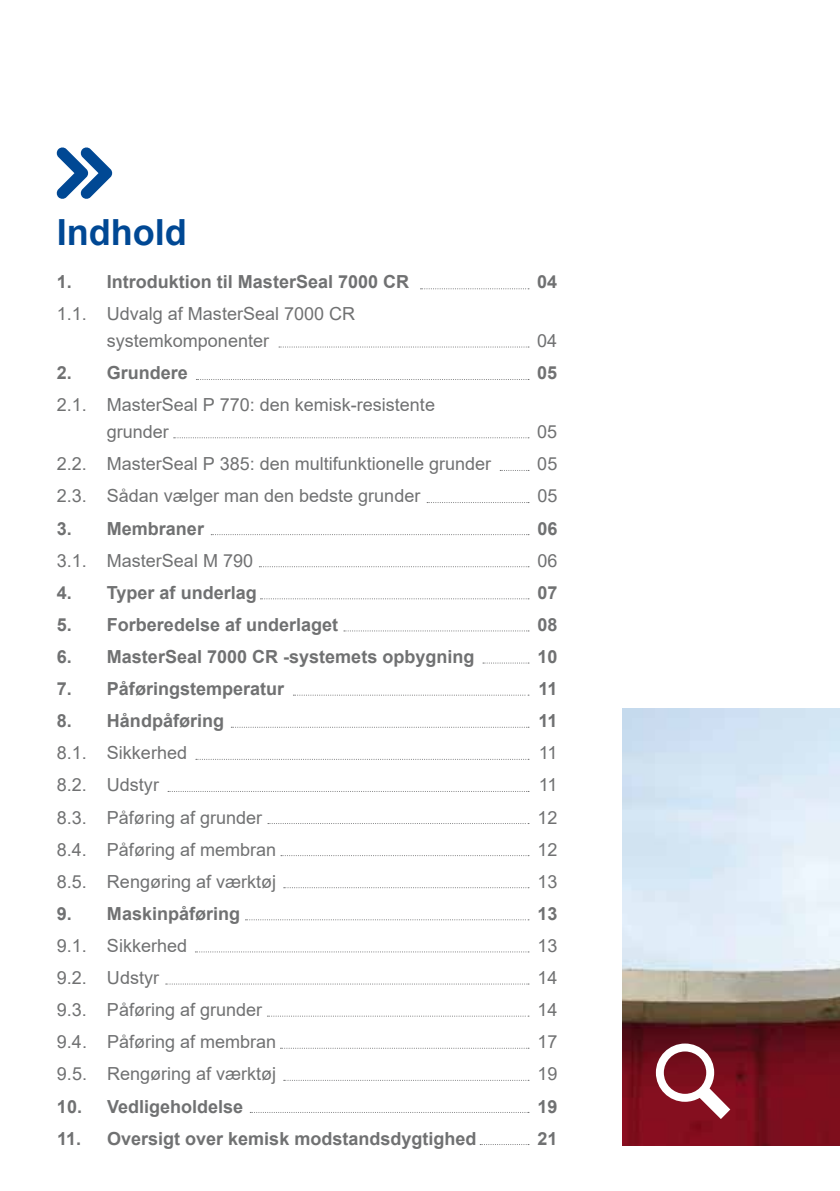
<style>
.page{position:relative;width:840px;height:1191px;background:#fff}
.page>*{position:absolute;margin:0;border:0;box-sizing:border-box;transform-origin:0 0}
.t1{font:700 36px "Arial";color:#004894}
.t2{font:18px/27px "Arial";color:#707172}
.t3{font:700 18px "Arial";color:#707172}
</style>
<div class="page">
<svg style="left:420px;top:288px;width:108px;height:1px"></svg>
<svg style="left:279px;top:346px;width:249px;height:1px"></svg>
<svg style="left:196px;top:379px;width:332px;height:1px"></svg>
<svg style="left:173px;top:437px;width:355px;height:1px"></svg>
<svg style="left:500px;top:470px;width:28px;height:1px"></svg>
<svg style="left:427px;top:502px;width:101px;height:1px"></svg>
<svg style="left:211px;top:534px;width:317px;height:1px"></svg>
<svg style="left:259px;top:566px;width:269px;height:1px"></svg>
<svg style="left:260px;top:598px;width:268px;height:1px"></svg>
<svg style="left:343px;top:630px;width:185px;height:1px"></svg>
<svg style="left:482px;top:662px;width:46px;height:1px"></svg>
<svg style="left:293px;top:694px;width:233px;height:1px"></svg>
<svg style="left:231px;top:726px;width:296px;height:1px"></svg>
<svg style="left:196px;top:759px;width:332px;height:1px"></svg>
<svg style="left:168px;top:791px;width:360px;height:1px"></svg>
<svg style="left:268px;top:823px;width:260px;height:1px"></svg>
<svg style="left:281px;top:855px;width:247px;height:1px"></svg>
<svg style="left:283px;top:887px;width:245px;height:1px"></svg>
<svg style="left:245px;top:919px;width:283px;height:1px"></svg>
<svg style="left:195px;top:951px;width:333px;height:1px"></svg>
<svg style="left:166px;top:983px;width:362px;height:1px"></svg>
<svg style="left:250px;top:1112px;width:278px;height:1px"></svg>
<svg style="left:480px;top:1144px;width:48px;height:1px"></svg>
<img style="left:622px;top:708px;width:217px;height:437px">
<svg style="left:655px;top:1043px;width:74px;height:76px"></svg>
<svg style="left:284px;top:1079px;width:240px;height:1px"></svg>
<svg style="left:280px;top:1047px;width:247px;height:1px"></svg>
<svg style="left:267px;top:1015px;width:261px;height:1px"></svg>
<svg style="left:56px;top:147px;width:57px;height:52px"></svg>
<h1 class="t1" style="left:57px;top:207px;width:131px">Indhold</h1>
<p class="t3" style="left:57px;top:269px;width:354px">1. Introduktion til MasterSeal 7000 CR</p>
<p class="t3" style="left:537px;top:269px;width:22px">04</p>
<p class="t2" style="left:107px;top:300px;width:250px;text-indent:-50px">1.1. Udvalg af MasterSeal 7000 CR systemkomponenter</p>
<p class="t2" style="left:537px;top:327px;width:22px">04</p>
<p class="t3" style="left:57px;top:360px;width:133px">2. Grundere</p>
<p class="t3" style="left:537px;top:360px;width:22px">05</p>
<p class="t2" style="left:107px;top:391px;width:329px;text-indent:-50px">2.1. MasterSeal P 770: den kemisk-resistente grunder</p>
<p class="t2" style="left:537px;top:418px;width:22px">05</p>
<p class="t2" style="left:57px;top:450px;width:435px">2.2. MasterSeal P 385: den multifunktionelle grunder</p>
<p class="t2" style="left:537px;top:450px;width:22px">05</p>
<p class="t2" style="left:57px;top:482px;width:365px">2.3. Sådan vælger man den bedste grunder</p>
<p class="t2" style="left:537px;top:482px;width:22px">05</p>
<p class="t3" style="left:57px;top:515px;width:149px">3. Membraner</p>
<p class="t3" style="left:537px;top:515px;width:22px">06</p>
<p class="t2" style="left:57px;top:547px;width:198px">3.1. MasterSeal M 790</p>
<p class="t2" style="left:537px;top:547px;width:22px">06</p>
<p class="t3" style="left:57px;top:580px;width:201px">4. Typer af underlag</p>
<p class="t3" style="left:537px;top:580px;width:22px">07</p>
<p class="t3" style="left:57px;top:612px;width:283px">5. Forberedelse af underlaget</p>
<p class="t3" style="left:537px;top:612px;width:22px">08</p>
<p class="t3" style="left:57px;top:644px;width:419px">6. MasterSeal 7000 CR -systemets opbygning</p>
<p class="t3" style="left:537px;top:644px;width:22px">10</p>
<p class="t3" style="left:57px;top:676px;width:229px">7. Påføringstemperatur</p>
<p class="t3" style="left:538px;top:676px;width:21px">11</p>
<p class="t3" style="left:57px;top:708px;width:169px">8. Håndpåføring</p>
<p class="t3" style="left:538px;top:708px;width:21px">11</p>
<p class="t2" style="left:57px;top:739px;width:132px">8.1. Sikkerhed</p>
<p class="t2" style="left:538px;top:739px;width:20px">11</p>
<p class="t2" style="left:57px;top:771px;width:104px">8.2. Udstyr</p>
<p class="t2" style="left:538px;top:771px;width:20px">11</p>
<p class="t2" style="left:57px;top:803px;width:207px">8.3. Påføring af grunder</p>
<p class="t2" style="left:537px;top:803px;width:22px">12</p>
<p class="t2" style="left:57px;top:835px;width:221px">8.4. Påføring af membran</p>
<p class="t2" style="left:537px;top:835px;width:22px">12</p>
<p class="t2" style="left:57px;top:867px;width:221px">8.5. Rengøring af værktøj</p>
<p class="t2" style="left:537px;top:867px;width:22px">13</p>
<p class="t3" style="left:57px;top:901px;width:185px">9. Maskinpåføring</p>
<p class="t3" style="left:537px;top:901px;width:22px">13</p>
<p class="t2" style="left:57px;top:932px;width:132px">9.1. Sikkerhed</p>
<p class="t2" style="left:537px;top:932px;width:22px">13</p>
<p class="t2" style="left:57px;top:964px;width:104px">9.2. Udstyr</p>
<p class="t2" style="left:537px;top:964px;width:22px">14</p>
<p class="t2" style="left:57px;top:996px;width:207px">9.3. Påføring af grunder</p>
<p class="t2" style="left:537px;top:996px;width:22px">14</p>
<p class="t2" style="left:57px;top:1028px;width:221px">9.4. Påføring af membran</p>
<p class="t2" style="left:537px;top:1028px;width:22px">17</p>
<p class="t2" style="left:57px;top:1060px;width:221px">9.5. Rengøring af værktøj</p>
<p class="t2" style="left:537px;top:1060px;width:22px">19</p>
<p class="t3" style="left:57px;top:1093px;width:188px">10. Vedligeholdelse</p>
<p class="t3" style="left:537px;top:1093px;width:22px">19</p>
<p class="t3" style="left:57px;top:1125px;width:421px">11. Oversigt over kemisk modstandsdygtighed</p>
<p class="t3" style="left:537px;top:1125px;width:22px">21</p>
</div>
